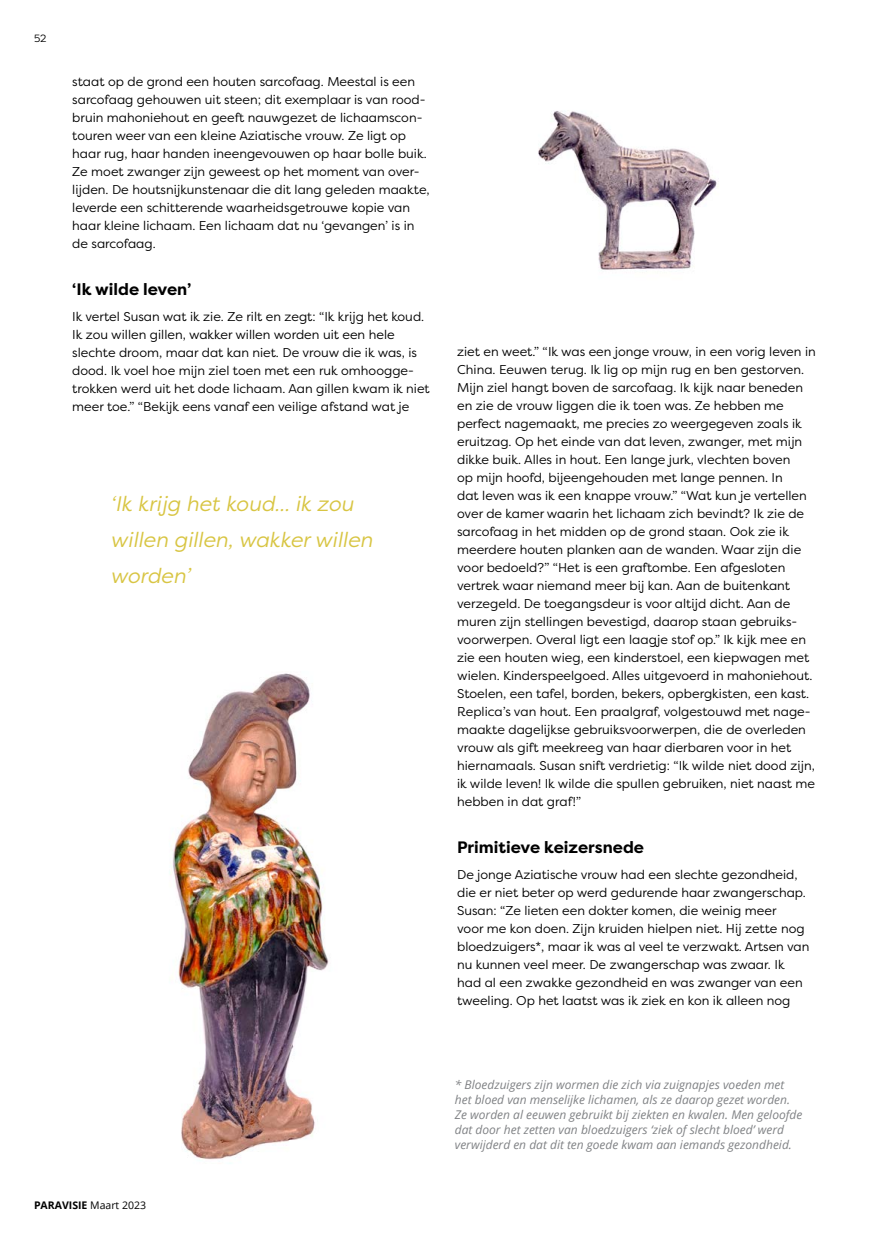
<style>
.page{position:relative;width:893px;height:1234px;background:#fff}
.page>*{position:absolute;margin:0;border:0;box-sizing:border-box;transform-origin:0 0}
.t1{font:italic 21px/36px "Filson Pro";color:#d8c543}
.t2{font:700 16.5px "Filson Pro";color:#000}
.t3{font:12.75px/18px "Filson Pro";color:#000}
.t4{font:italic 12px/15px "Open Sans";color:#808285}
.t5{font:700 10.5px "Open Sans";color:#000}
.t6{font:10.5px "Filson Pro";color:#000}
.s1{font-weight:400}
</style>
<div class="page">
<img style="left:169px;top:673px;width:160px;height:491px">
<img style="left:538px;top:111px;width:181px;height:159px">
<p class="t6" style="left:34px;top:31px;width:14px">52</p>
<p class="t3" style="left:72px;top:72px;width:359px">staat op de grond een houten sarcofaag. Meestal is een sarcofaag gehouwen uit steen; dit exemplaar is van rood&shy;bruin mahoniehout en geeft nauwgezet de lichaamscon&shy;touren weer van een kleine Aziatische vrouw. Ze ligt op haar rug, haar handen ineengevouwen op haar bolle buik.<br>Ze moet zwanger zijn geweest op het moment van over&shy;lijden. De houtsnijkunstenaar die dit lang geleden maakte, leverde een schitterende waarheidsgetrouwe kopie van haar kleine lichaam. Een lichaam dat nu ‘gevangen’ is in de sarcofaag.</p>
<p class="t2" style="left:72px;top:278px;width:121px">‘Ik wilde leven’</p>
<p class="t3" style="left:72px;top:307px;width:359px">Ik vertel Susan wat ik zie. Ze rilt en zegt: “Ik krijg het koud.<br>Ik zou willen gillen, wakker willen worden uit een hele slechte droom, maar dat kan niet. De vrouw die ik was, is dood. Ik voel hoe mijn ziel toen met een ruk omhoogge&shy;trokken werd uit het dode lichaam. Aan gillen kwam ik niet meer toe.” “Bekijk eens vanaf een veilige afstand wat je</p>
<h1 class="t1" style="left:110px;top:484px;width:264px">‘Ik krijg het koud... ik zou willen gillen, wakker willen worden’</h1>
<p class="t3" style="left:457px;top:342px;width:360px">ziet en weet.” “Ik was een jonge vrouw, in een vorig leven in China. Eeuwen terug. Ik lig op mijn rug en ben gestorven.<br>Mijn ziel hangt boven de sarcofaag. Ik kijk naar beneden en zie de vrouw liggen die ik toen was. Ze hebben me perfect nagemaakt, me precies zo weergegeven zoals ik eruitzag. Op het einde van dat leven, zwanger, met mijn dikke buik. Alles in hout. Een lange jurk, vlechten boven<br>op mijn hoofd, bijeengehouden met lange pennen. In<br>dat leven was ik een knappe vrouw.” “Wat kun je vertellen over de kamer waarin het lichaam zich bevindt? Ik zie de sarcofaag in het midden op de grond staan. Ook zie ik meerdere houten planken aan de wanden. Waar zijn die voor bedoeld?” “Het is een graftombe. Een afgesloten vertrek waar niemand meer bij kan. Aan de buitenkant verzegeld. De toegangsdeur is voor altijd dicht. Aan de muren zijn stellingen bevestigd, daarop staan gebruiks&shy;voorwerpen. Overal ligt een laagje stof op.” Ik kijk mee en zie een houten wieg, een kinderstoel, een kiepwagen met wielen. Kinderspeelgoed. Alles uitgevoerd in mahoniehout.<br>Stoelen, een tafel, borden, bekers, opbergkisten, een kast.<br>Replica’s van hout. Een praalgraf, volgestouwd met nage&shy;maakte dagelijkse gebruiksvoorwerpen, die de overleden vrouw als gift meekreeg van haar dierbaren voor in het hiernamaals. Susan snift verdrietig: “Ik wilde niet dood zijn, ik wilde leven! Ik wilde die spullen gebruiken, niet naast me hebben in dat graf!”</p>
<p class="t2" style="left:457px;top:836px;width:188px">Primitieve keizersnede</p>
<p class="t3" style="left:457px;top:865px;width:354px">De jonge Aziatische vrouw had een slechte gezondheid, die er niet beter op werd gedurende haar zwangerschap.<br>Susan: “Ze lieten een dokter komen, die weinig meer<br>voor me kon doen. Zijn kruiden hielpen niet. Hij zette nog bloedzuigers*, maar ik was al veel te verzwakt. Artsen van nu kunnen veel meer. De zwangerschap was zwaar. Ik had al een zwakke gezondheid en was zwanger van een tweeling. Op het laatst was ik ziek en kon ik alleen nog</p>
<p class="t5" style="left:34px;top:1197px;width:114px">PARAVISIE <span class="s1">Maart 2023</span></p>
<p class="t4" style="left:455px;top:1076px;width:349px">* Bloedzuigers zijn wormen die zich via zuignapjes voeden met het bloed van menselijke lichamen, als ze daarop gezet worden.<br>Ze worden al eeuwen gebruikt bij ziekten en kwalen. Men geloofde dat door het zetten van bloedzuigers ‘ziek of slecht bloed’ werd verwijderd en dat dit ten goede kwam aan iemands gezondheid.</p>
</div>
